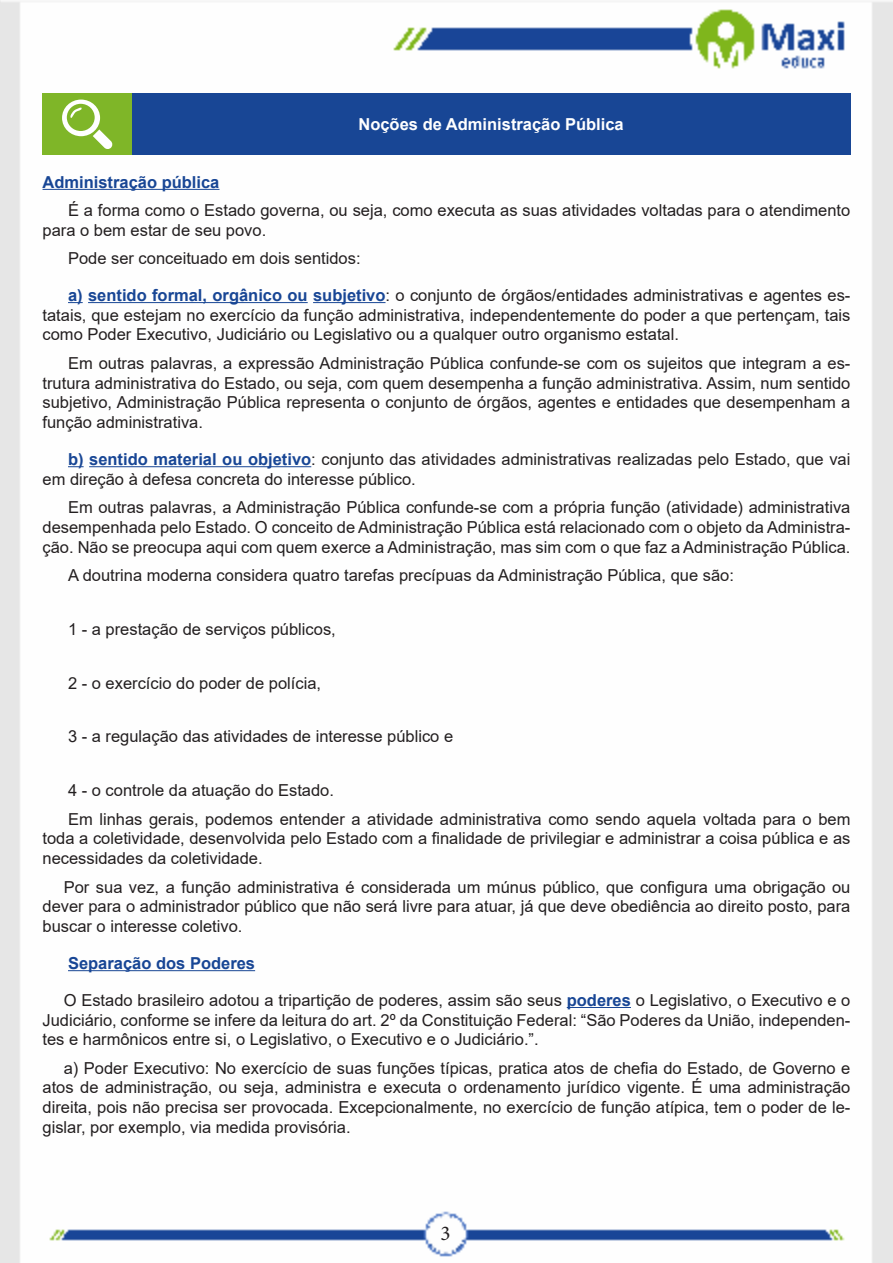
<style>
.page{position:relative;width:893px;height:1263px;background:#fff}
.page>*{position:absolute;margin:0;border:0;box-sizing:border-box;transform-origin:0 0}
.t1{font:21px "Minion Pro";color:#231f20}
.Texto{font:16.5px/19.8px "Arial";color:#231f20;text-align:justify}
.Normal__Web{font:16.5px/19.8px "Arial";color:#231f20;text-align:justify}
.t2{font:700 16.5px "Arial";color:#184695}
.Titulo_de_Caixa{font:700 16.5px "Arial";color:#fff}
.s1{font-weight:700;color:#184695}
</style>
<div class="page">
<img style="left:0;top:0;width:893px;height:1263px">
<hr style="left:43px;top:189px;width:176px;height:1px;background:#184695">
<svg style="left:68px;top:302px;width:15px;height:1px"></svg>
<hr style="left:88px;top:302px;width:220px;height:1px;background:#184695">
<hr style="left:313px;top:302px;width:72px;height:1px;background:#184695">
<svg style="left:68px;top:466px;width:16px;height:1px"></svg>
<hr style="left:89px;top:466px;width:222px;height:1px;background:#184695">
<hr style="left:68px;top:970px;width:187px;height:1px;background:#184695">
<hr style="left:567px;top:1007px;width:64px;height:1px;background:#184695">
<div style="left:43px;top:94px;width:89px;height:61px;background:#7fb628"></div>
<div style="left:132px;top:94px;width:718px;height:61px;background:#184695"></div>
<svg style="left:62px;top:100px;width:51px;height:49px"></svg>
<p class="Titulo_de_Caixa" style="left:358px;top:113px;width:267px">Noções de Administração Pública</p>
<p class="t2" style="left:43px;top:170px;width:178px">Administração pública</p>
<p class="Texto" style="left:43px;top:200px;width:809px;text-indent:26px">É a forma como o Estado governa, ou seja, como executa as suas atividades voltadas para o atendimento para o bem estar de seu povo.</p>
<p class="Texto" style="left:68px;top:248px;width:294px">Pode ser conceituado em dois sentidos:</p>
<p class="Texto" style="left:43px;top:285px;width:809px;text-indent:26px"><span class="s1">a) sentido formal, orgânico ou subjetivo</span>: o conjunto de órgãos/entidades administrativas e agentes es&shy;tatais, que estejam no exercício da função administrativa, independentemente do poder a que pertençam, tais como Poder Executivo, Judiciário ou Legislativo ou a qualquer outro organismo estatal.</p>
<p class="Normal__Web" style="left:43px;top:353px;width:809px;text-indent:26px">Em outras palavras, a expressão Administração Pública confunde-se com os sujeitos que integram a es&shy;trutura administrativa do Estado, ou seja, com quem desempenha a função administrativa. Assim, num sentido subjetivo, Administração Pública representa o conjunto de órgãos, agentes e entidades que desempenham a função administrativa.</p>
<p class="Texto" style="left:43px;top:449px;width:809px;text-indent:26px"><span class="s1">b) sentido material ou objetivo</span>: conjunto das atividades administrativas realizadas pelo Estado, que vai em direção à defesa concreta do interesse público.</p>
<p class="Texto" style="left:43px;top:497px;width:809px;text-indent:26px">Em outras palavras, a Administração Pública confunde-se com a própria função (atividade) administrativa desempenhada pelo Estado. O conceito de Administração Pública está relacionado com o objeto da Administra&shy;ção. Não se preocupa aqui com quem exerce a Administração, mas sim com o que faz a Administração Pública.</p>
<p class="Texto" style="left:68px;top:565px;width:667px">A doutrina moderna considera quatro tarefas precípuas da Administração Pública, que são:</p>
<p class="Texto" style="left:68px;top:619px;width:269px">1 - a prestação de serviços públicos,</p>
<p class="Texto" style="left:68px;top:673px;width:255px">2 - o exercício do poder de polícia,</p>
<p class="Texto" style="left:68px;top:727px;width:387px">3 - a regulação das atividades de interesse público e</p>
<p class="Texto" style="left:68px;top:780px;width:267px">4 - o controle da atuação do Estado.</p>
<p class="Texto" style="left:43px;top:809px;width:809px;text-indent:26px">Em linhas gerais, podemos entender a atividade administrativa como sendo aquela voltada para o bem toda a coletividade, desenvolvida pelo Estado com a finalidade de privilegiar e administrar a coisa pública e as necessidades da coletividade.</p>
<p class="Texto" style="left:43px;top:877px;width:809px;text-indent:21px">Por sua vez, a função administrativa é considerada um múnus público, que configura uma obrigação ou dever para o administrador público que não será livre para atuar, já que deve obediência ao direito posto, para buscar o interesse coletivo.</p>
<p class="t2" style="left:68px;top:951px;width:189px">Separação dos Poderes</p>
<p class="Texto" style="left:43px;top:990px;width:809px;text-indent:21px">O Estado brasileiro adotou a tripartição de poderes, assim são seus <span class="s1">poderes</span> o Legislativo, o Executivo e o Judiciário, conforme se infere da leitura do art. 2º da Constituição Federal: “São Poderes da União, independen&shy;tes e harmônicos entre si, o Legislativo, o Executivo e o Judiciário.”.</p>
<p class="Texto" style="left:43px;top:1058px;width:809px;text-indent:21px">a) Poder Executivo: No exercício de suas funções típicas, pratica atos de chefia do Estado, de Governo e atos de administração, ou seja, administra e executa o ordenamento jurídico vigente. É uma administração direita, pois não precisa ser provocada. Excepcionalmente, no exercício de função atípica, tem o poder de le&shy;gislar, por exemplo, via medida provisória.</p>
<p class="t1" style="left:440px;top:1219px;width:12px">3</p>
</div>
